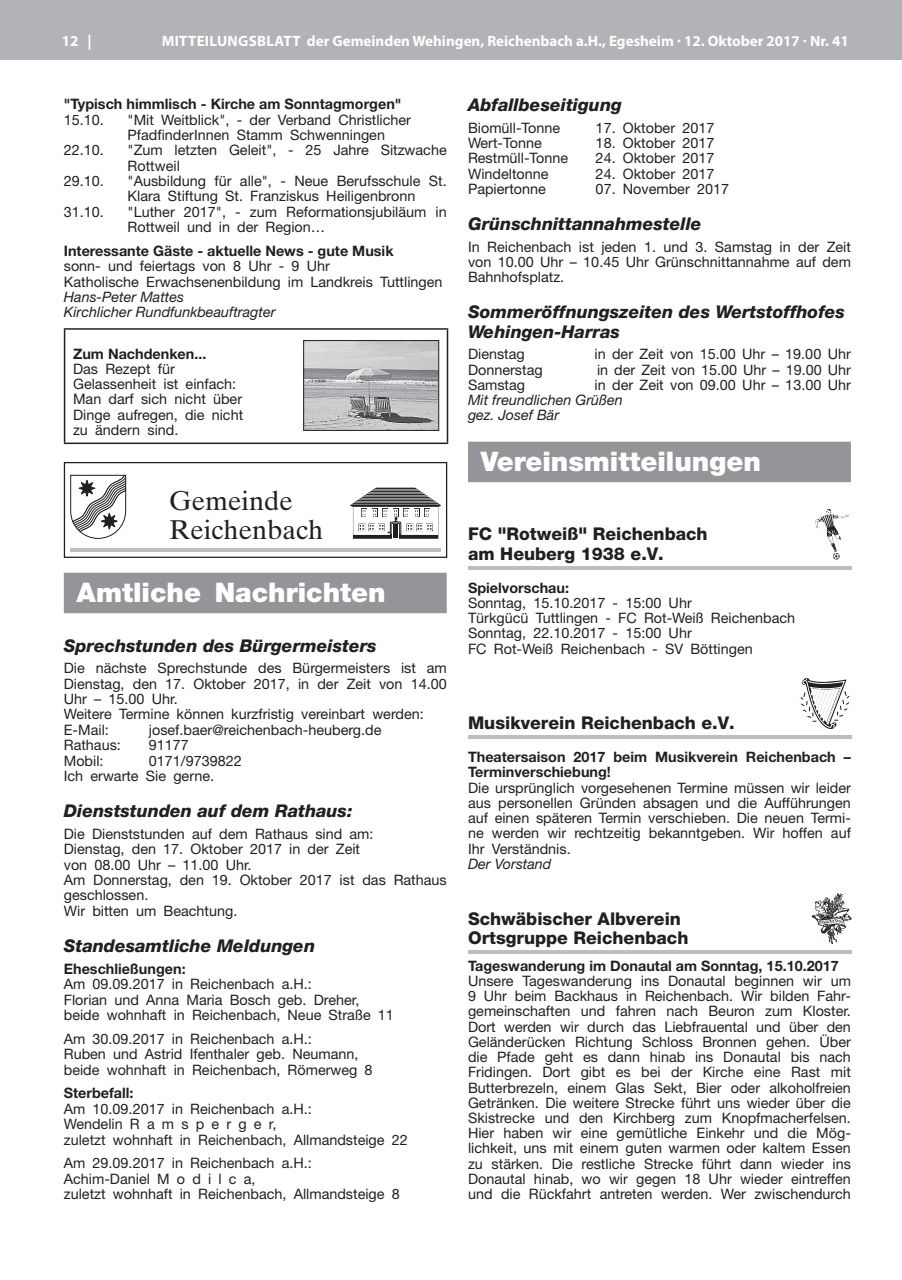
<style>
.page{position:relative;width:902px;height:1280px;background:#fff}
.page>*{position:absolute;margin:0;border:0;box-sizing:border-box;transform-origin:0 0}
.t1{font:27.15px/28.8px "Times Ten";color:#231f20}
.t2{font:900 27px "Helvetica Neue";color:#fff}
.t3{font:italic 800 17.55px/19.2px "Helvetica Neue";color:#231f20}
.t4{font:800 17.55px/19.2px "Helvetica Neue";color:#231f20}
.t5{font:700 15px "Myriad Pro";color:#fff}
.t6{font:14.4px/15.3px "Helvetica Neue";color:#231f20}
.t7{font:700 14.4px/15.3px "Helvetica Neue";color:#231f20}
.t8{font:italic 14.4px/15.3px "Helvetica Neue";color:#231f20}
</style>
<div class="page">
<hr style="left:901px;top:0;width:1px;height:60px;background:#b2b3b7">
<div style="left:0;top:0;width:901px;height:60px;background:#b2b3b7"></div>
<div style="left:64px;top:573px;width:382px;height:40px;background:#939598"></div>
<hr style="left:64px;top:328px;width:384px;height:2px;background:#231f20">
<hr style="left:64px;top:330px;width:1px;height:113px;background:#231f20">
<hr style="left:446px;top:330px;width:2px;height:113px;background:#231f20">
<hr style="left:64px;top:443px;width:384px;height:1px;background:#231f20">
<img style="left:305px;top:342px;width:132px;height:87px">
<div style="left:303px;top:340px;width:136px;height:91px;border:1px solid #231f20"></div>
<div style="left:64px;top:462px;width:383px;height:96px;border:1px solid #231f20"></div>
<svg style="left:350px;top:488px;width:91px;height:51px"></svg>
<svg style="left:70px;top:475px;width:56px;height:64px"></svg>
<hr style="left:70px;top:548px;width:371px;height:3px;background:#bdbec1">
<div style="left:468px;top:442px;width:382px;height:40px;background:#939598"></div>
<svg style="left:815px;top:509px;width:34px;height:51px"></svg>
<hr style="left:468px;top:566px;width:383px;height:3px;background:#bdbec1">
<svg style="left:799px;top:678px;width:51px;height:51px"></svg>
<hr style="left:468px;top:735px;width:383px;height:4px;background:#bdbec1">
<svg style="left:811px;top:893px;width:40px;height:51px"></svg>
<hr style="left:468px;top:950px;width:383px;height:4px;background:#bdbec1">
<p class="t5" style="left:62px;top:31px;width:31px">12 |</p>
<p class="t5" style="left:162px;top:31px;width:688px">MITTEILUNGSBLATT der Gemeinden Wehingen, Reichenbach a.H., Egesheim · 12. Oktober 2017 · Nr. 41</p>
<p class="t7" style="left:64px;top:96px;width:339px">"Typisch himmlisch - Kirche am Sonntagmorgen"</p>
<p class="t6" style="left:64px;top:112px;width:42px">15.10.</p>
<p class="t6" style="left:128px;top:112px;width:285px">"Mit Weitblick", - der Verband Christlicher<br>PfadfinderInnen Stamm Schwenningen</p>
<p class="t6" style="left:64px;top:142px;width:42px">22.10.</p>
<p class="t6" style="left:128px;top:142px;width:320px">"Zum letzten Geleit", - 25 Jahre Sitzwache<br>Rottweil</p>
<p class="t6" style="left:64px;top:173px;width:42px">29.10.</p>
<p class="t6" style="left:128px;top:173px;width:320px">"Ausbildung für alle", - Neue Berufsschule St.<br>Klara Stiftung St. Franziskus Heiligenbronn</p>
<p class="t6" style="left:64px;top:204px;width:42px">31.10.</p>
<p class="t6" style="left:128px;top:204px;width:320px">"Luther 2017", - zum Reformationsjubiläum in<br>Rottweil und in der Region…</p>
<p class="t7" style="left:64px;top:243px;width:331px">Interessante Gäste - aktuelle News - gute Musik</p>
<p class="t6" style="left:64px;top:258px;width:380px">sonn- und feiertags von 8 Uhr - 9 Uhr<br>Katholische Erwachsenenbildung im Landkreis Tuttlingen</p>
<p class="t8" style="left:64px;top:289px;width:213px">Hans-Peter Mattes<br>Kirchlicher Rundfunkbeauftragter</p>
<p class="t7" style="left:73px;top:346px;width:135px">Zum Nachdenken...</p>
<p class="t6" style="left:73px;top:361px;width:172px">Das Rezept für<br>Gelassenheit ist einfach:<br>Man darf sich nicht über<br>Dinge aufregen, die nicht zu ändern sind.</p>
<h1 class="t1" style="left:169px;top:486px;width:155px">Gemeinde<br>Reichenbach</h1>
<h2 class="t2" style="left:77px;top:577px;width:310px">Amtliche Nachrichten</h2>
<p class="t3" style="left:64px;top:636px;width:314px">Sprechstunden des Bürgermeisters</p>
<p class="t6" style="left:64px;top:660px;width:384px">Die nächste Sprechstunde des Bürgermeisters ist am Dienstag, den 17. Oktober 2017, in der Zeit von 14.00<br>Uhr – 15.00 Uhr.<br>Weitere Termine können kurzfristig vereinbart werden:<br>E-Mail:</p>
<p class="t6" style="left:149px;top:722px;width:234px">josef.baer@reichenbach-heuberg.de</p>
<p class="t6" style="left:64px;top:737px;width:59px">Rathaus:</p>
<p class="t6" style="left:149px;top:737px;width:42px">91177</p>
<p class="t6" style="left:64px;top:752px;width:41px">Mobil:</p>
<p class="t6" style="left:64px;top:752px;width:179px;text-indent:85px">0171/9739822<br>Ich erwarte Sie gerne.</p>
<p class="t3" style="left:64px;top:801px;width:290px">Dienststunden auf dem Rathaus:</p>
<p class="t6" style="left:64px;top:826px;width:384px">Die Dienststunden auf dem Rathaus sind am:<br>Dienstag, den 17. Oktober 2017 in der Zeit<br>von 08.00 Uhr – 11.00 Uhr.<br>Am Donnerstag, den 19. Oktober 2017 ist das Rathaus geschlossen.<br>Wir bitten um Beachtung.</p>
<p class="t3" style="left:64px;top:936px;width:253px">Standesamtliche Meldungen</p>
<p class="t7" style="left:64px;top:961px;width:123px">Eheschließungen:</p>
<p class="t6" style="left:64px;top:976px;width:331px">Am 09.09.2017 in Reichenbach a.H.:<br>Florian und Anna Maria Bosch geb. Dreher, beide wohnhaft in Reichenbach, Neue Straße 11</p>
<p class="t6" style="left:64px;top:1031px;width:310px">Am 30.09.2017 in Reichenbach a.H.:<br>Ruben und Astrid Ifenthaler geb. Neumann, beide wohnhaft in Reichenbach, Römerweg 8</p>
<p class="t7" style="left:64px;top:1085px;width:71px">Sterbefall:</p>
<p class="t6" style="left:64px;top:1101px;width:345px">Am 10.09.2017 in Reichenbach a.H.:<br>Wendelin R a m s p e r g e r,<br>zuletzt wohnhaft in Reichenbach, Allmandsteige 22</p>
<p class="t6" style="left:64px;top:1155px;width:337px">Am 29.09.2017 in Reichenbach a.H.:<br>Achim-Daniel M o d i l c a,<br>zuletzt wohnhaft in Reichenbach, Allmandsteige 8</p>
<p class="t3" style="left:468px;top:95px;width:155px">Abfallbeseitigung</p>
<p class="t6" style="left:468px;top:120px;width:94px">Biomüll-Tonne</p>
<p class="t6" style="left:595px;top:120px;width:120px">17. Oktober 2017</p>
<p class="t6" style="left:468px;top:135px;width:75px">Wert-Tonne</p>
<p class="t6" style="left:595px;top:135px;width:120px">18. Oktober 2017</p>
<p class="t6" style="left:468px;top:150px;width:102px">Restmüll-Tonne</p>
<p class="t6" style="left:595px;top:150px;width:120px">24. Oktober 2017</p>
<p class="t6" style="left:468px;top:166px;width:82px">Windeltonne</p>
<p class="t6" style="left:595px;top:166px;width:120px">24. Oktober 2017</p>
<p class="t6" style="left:468px;top:181px;width:79px">Papiertonne</p>
<p class="t6" style="left:595px;top:181px;width:135px">07. November 2017</p>
<p class="t3" style="left:468px;top:214px;width:235px">Grünschnittannahmestelle</p>
<p class="t6" style="left:468px;top:239px;width:384px;text-align:justify">In Reichenbach ist jeden 1. und 3. Samstag in der Zeit von 10.00 Uhr – 10.45 Uhr Grünschnittannahme auf dem Bahnhofsplatz.</p>
<p class="t3" style="left:468px;top:302px;width:378px">Sommeröffnungszeiten des Wertstoffhofes<br>Wehingen-Harras</p>
<p class="t6" style="left:468px;top:346px;width:58px">Dienstag</p>
<p class="t6" style="left:594px;top:346px;width:258px">in der Zeit von 15.00 Uhr – 19.00 Uhr</p>
<p class="t6" style="left:468px;top:362px;width:76px">Donnerstag</p>
<p class="t6" style="left:597px;top:362px;width:255px">in der Zeit von 15.00 Uhr – 19.00 Uhr</p>
<p class="t6" style="left:468px;top:377px;width:59px">Samstag</p>
<p class="t6" style="left:594px;top:377px;width:258px">in der Zeit von 09.00 Uhr – 13.00 Uhr</p>
<p class="t8" style="left:468px;top:392px;width:156px">Mit freundlichen Grüßen gez. Josef Bär</p>
<h2 class="t2" style="left:480px;top:446px;width:282px">Vereinsmitteilungen</h2>
<p class="t4" style="left:468px;top:524px;width:241px">FC "Rotweiß" Reichenbach am Heuberg 1938 e.V.</p>
<p class="t7" style="left:468px;top:580px;width:103px">Spielvorschau:</p>
<p class="t6" style="left:468px;top:595px;width:329px">Sonntag, 15.10.2017 - 15:00 Uhr<br>Türkgücü Tuttlingen - FC Rot-Weiß Reichenbach Sonntag, 22.10.2017 - 15:00 Uhr<br>FC Rot-Weiß Reichenbach - SV Böttingen</p>
<p class="t4" style="left:468px;top:713px;width:268px">Musikverein Reichenbach e.V.</p>
<p class="t7" style="left:468px;top:749px;width:384px">Theatersaison 2017 beim Musikverein Reichenbach –<br>Terminverschiebung!</p>
<p class="t6" style="left:468px;top:780px;width:384px;text-align:justify">Die ursprünglich vorgesehenen Termine müssen wir leider aus personellen Gründen absagen und die Aufführungen auf einen späteren Termin verschieben. Die neuen Termi&shy;ne werden wir rechtzeitig bekanntgeben. Wir hoffen auf Ihr Verständnis.</p>
<p class="t8" style="left:468px;top:856px;width:85px">Der Vorstand</p>
<p class="t4" style="left:468px;top:909px;width:222px">Schwäbischer Albverein<br>Ortsgruppe Reichenbach</p>
<p class="t7" style="left:468px;top:958px;width:372px">Tageswanderung im Donautal am Sonntag, 15.10.2017</p>
<p class="t6" style="left:468px;top:973px;width:384px;text-align:justify">Unsere Tageswanderung ins Donautal beginnen wir um 9 Uhr beim Backhaus in Reichenbach. Wir bilden Fahr&shy;gemeinschaften und fahren nach Beuron zum Kloster.<br>Dort werden wir durch das Liebfrauental und über den Geländerücken Richtung Schloss Bronnen gehen. Über die Pfade geht es dann hinab ins Donautal bis nach Fridingen. Dort gibt es bei der Kirche eine Rast mit Butterbrezeln, einem Glas Sekt, Bier oder alkoholfreien Getränken. Die weitere Strecke führt uns wieder über die Skistrecke und den Kirchberg zum Knopfmacherfelsen.<br>Hier haben wir eine gemütliche Einkehr und die Mög&shy;lichkeit, uns mit einem guten warmen oder kaltem Essen zu stärken. Die restliche Strecke führt dann wieder ins Donautal hinab, wo wir gegen 18 Uhr wieder eintreffen und die Rückfahrt antreten werden. Wer zwischendurch</p>
</div>
